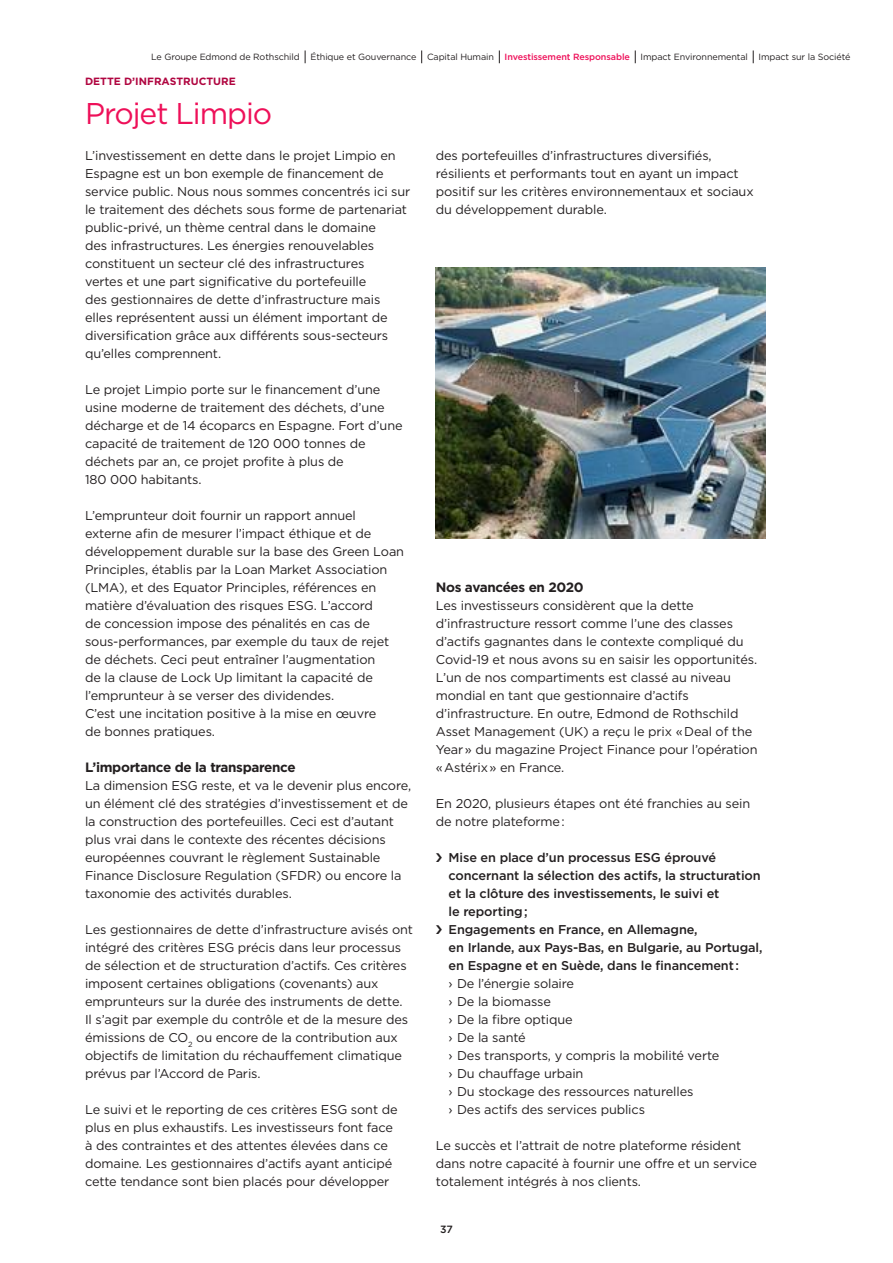
<style>
.page{position:relative;width:893px;height:1263px;background:#fff}
.page>*{position:absolute;margin:0;border:0;box-sizing:border-box;transform-origin:0 0}
.Titre_N2{font:30px "Gotham";letter-spacing:-.035em;color:#ee1059}
.Titre_N4__tableaux{font:700 13.5px "Gotham";letter-spacing:-.025em;color:#231f20}
.Corps_Texte{font:12.75px/18px "Gotham";letter-spacing:-.01em;color:#231f20}
.t1{font:500 12.75px/18px "Gotham";letter-spacing:-.01em;color:#231f20}
.liste_N2{font:12.75px "Gotham";letter-spacing:-.01em;color:#231f20}
.Onglets{font:700 10.5px "Gotham";color:#b00540}
.t2{font:500 10.5px "Gotham";color:#231f20}
.t3{font:9px "Gotham";letter-spacing:-.01em;color:#231f20}
.s1{font-weight:500;color:#ee1059}
</style>
<div class="page">
<svg style="left:305px;top:50px;width:1px;height:13px"></svg>
<svg style="left:421px;top:50px;width:1px;height:13px"></svg>
<svg style="left:499px;top:50px;width:1px;height:13px"></svg>
<svg style="left:635px;top:50px;width:1px;height:13px"></svg>
<svg style="left:753px;top:50px;width:1px;height:13px"></svg>
<img style="left:436px;top:268px;width:329px;height:270px">
<p class="t3" style="left:151px;top:51px;width:701px">Le Groupe Edmond de Rothschild Éthique et Gouvernance Capital Humain <span class="s1">Investissement Responsable</span> Impact Environnemental Impact sur la Société</p>
<p class="Onglets" style="left:85px;top:74px;width:152px">DETTE D’INFRASTRUCTURE</p>
<p class="Titre_N2" style="left:85px;top:94px;width:189px">Projet Limpio</p>
<p class="Corps_Texte" style="left:85px;top:147px;width:327px">L’investissement en dette dans le projet Limpio en Espagne est un bon exemple de financement de service public. Nous nous sommes concentrés ici sur le traitement des déchets sous forme de partenariat public-privé, un thème central dans le domaine<br>des infrastructures. Les énergies renouvelables constituent un secteur clé des infrastructures<br>vertes et une part significative du portefeuille<br>des gestionnaires de dette d’infrastructure mais elles représentent aussi un élément important de diversification grâce aux différents sous-secteurs qu’elles comprennent.</p>
<p class="Corps_Texte" style="left:85px;top:381px;width:319px">Le projet Limpio porte sur le financement d’une usine moderne de traitement des déchets, d’une décharge et de 14 écoparcs en Espagne. Fort d’une capacité de traitement de 120 000 tonnes de déchets par an, ce projet profite à plus de<br>180 000 habitants.</p>
<p class="Corps_Texte" style="left:85px;top:507px;width:321px">L’emprunteur doit fournir un rapport annuel externe afin de mesurer l’impact éthique et de développement durable sur la base des Green Loan Principles, établis par la Loan Market Association (LMA), et des Equator Principles, références en matière d’évaluation des risques ESG. L’accord<br>de concession impose des pénalités en cas de sous-performances, par exemple du taux de rejet de déchets. Ceci peut entraîner l’augmentation<br>de la clause de Lock Up limitant la capacité de l’emprunteur à se verser des dividendes.</p>
<p class="Corps_Texte" style="left:85px;top:705px;width:293px">C’est une incitation positive à la mise en œuvre de bonnes pratiques.</p>
<p class="Titre_N4__tableaux" style="left:85px;top:759px;width:212px">L’importance de la transparence</p>
<p class="Corps_Texte" style="left:85px;top:777px;width:328px">La dimension ESG reste, et va le devenir plus encore, un élément clé des stratégies d’investissement et de la construction des portefeuilles. Ceci est d’autant plus vrai dans le contexte des récentes décisions européennes couvrant le règlement Sustainable Finance Disclosure Regulation (SFDR) ou encore la taxonomie des activités durables.</p>
<p class="Corps_Texte" style="left:85px;top:921px;width:330px">Les gestionnaires de dette d’infrastructure avisés ont intégré des critères ESG précis dans leur processus de sélection et de structuration d’actifs. Ces critères imposent certaines obligations (covenants) aux emprunteurs sur la durée des instruments de dette.<br>Il s’agit par exemple du contrôle et de la mesure des émissions de CO<sub>2</sub> ou encore de la contribution aux objectifs de limitation du réchauffement climatique prévus par l’Accord de Paris.</p>
<p class="Corps_Texte" style="left:85px;top:1101px;width:314px">Le suivi et le reporting de ces critères ESG sont de plus en plus exhaustifs. Les investisseurs font face à des contraintes et des attentes élevées dans ce domaine. Les gestionnaires d’actifs ayant anticipé cette tendance sont bien placés pour développer</p>
<p class="Corps_Texte" style="left:436px;top:147px;width:319px">des portefeuilles d’infrastructures diversifiés, résilients et performants tout en ayant un impact positif sur les critères environnementaux et sociaux du développement durable.</p>
<p class="Titre_N4__tableaux" style="left:436px;top:579px;width:149px">Nos avancées en 2020</p>
<p class="Corps_Texte" style="left:436px;top:597px;width:323px">Les investisseurs considèrent que la dette d’infrastructure ressort comme l’une des classes d’actifs gagnantes dans le contexte compliqué du Covid-19 et nous avons su en saisir les opportunités.<br>L’un de nos compartiments est classé au niveau mondial en tant que gestionnaire d’actifs d’infrastructure. En outre, Edmond de Rothschild Asset Management (UK) a reçu le prix « Deal of the Year » du magazine Project Finance pour l’opération « Astérix » en France.</p>
<p class="Corps_Texte" style="left:436px;top:795px;width:316px">En 2020, plusieurs étapes ont été franchies au sein de notre plateforme :</p>
<p class="t1" style="left:449px;top:849px;width:314px">Mise en place d’un processus ESG éprouvé concernant la sélection des actifs, la structuration et la clôture des investissements, le suivi et<br>le reporting ;</p>
<p class="t1" style="left:449px;top:921px;width:315px">Engagements en France, en Allemagne,<br>en Irlande, aux Pays-Bas, en Bulgarie, au Portugal, en Espagne et en Suède, dans le financement :</p>
<p class="liste_N2" style="left:449px;top:976px;width:127px">› De l’énergie solaire</p>
<p class="liste_N2" style="left:449px;top:994px;width:104px">› De la biomasse</p>
<p class="liste_N2" style="left:449px;top:1012px;width:126px">› De la fibre optique</p>
<p class="liste_N2" style="left:449px;top:1030px;width:79px">› De la santé</p>
<p class="liste_N2" style="left:449px;top:1048px;width:272px">› Des transports, y compris la mobilité verte</p>
<p class="liste_N2" style="left:449px;top:1066px;width:136px">› Du chauffage urbain</p>
<p class="liste_N2" style="left:449px;top:1084px;width:246px">› Du stockage des ressources naturelles</p>
<p class="liste_N2" style="left:449px;top:1102px;width:198px">› Des actifs des services publics</p>
<p class="Corps_Texte" style="left:436px;top:1137px;width:323px">Le succès et l’attrait de notre plateforme résident dans notre capacité à fournir une offre et un service totalement intégrés à nos clients.</p>
<p class="t2" style="left:440px;top:1222px;width:14px">37</p>
</div>
